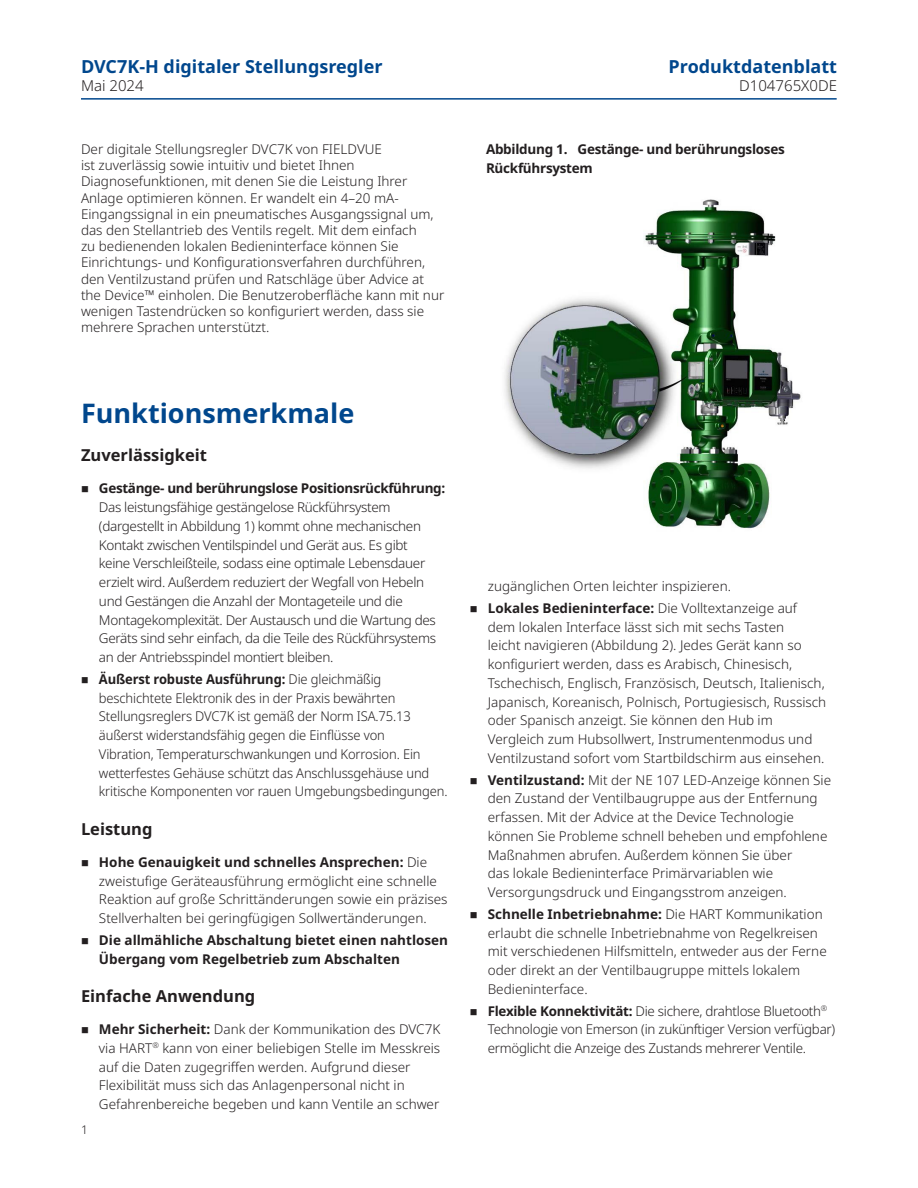
<style>
.page{position:relative;width:918px;height:1188px;background:#fff}
.page>*{position:absolute;margin:0;border:0;box-sizing:border-box;transform-origin:0 0}
._02_Section_title{font:700 27px "Noto Sans";color:#01478d}
.t1{font:700 18px "Noto Sans";color:#01478d}
._02_Subhead_2{font:700 16.5px "Noto Sans";color:#231f20}
.t2{font:300 15px "Noto Sans";color:#231f20}
._01_Body_text{font:300 13.5px/18.8px "Noto Sans";color:#231f20}
._01_Body_text-2{font:300 13.5px/18.8px "Noto Sans";letter-spacing:-.025em;color:#231f20}
._01_Body_text-3{font:300 13.5px/18.8px "Noto Sans";color:#231f20;scale:.96 1}
._01_Body_text-4{font:300 13.5px/18.8px "Noto Sans";letter-spacing:-.02em;color:#231f20}
.t3{font:700 13.5px/18.8px "Noto Sans";color:#231f20}
.t4{font:700 13.5px/19.5px "Noto Sans";letter-spacing:-.02em;color:#231f20}
.t5{font:300 12px "Noto Sans";color:#231f20}
.s1{font-weight:700}
</style>
<div class="page">
<hr style="left:81px;top:98px;width:756px;height:2px;background:#01478d">
<img style="left:504px;top:199px;width:297px;height:330px">
<h2 class="t1" style="left:81px;top:57px;width:303px">DVC7K-H digitaler Stellungsregler</h2>
<h2 class="t1" style="left:669px;top:57px;width:170px">Produktdatenblatt</h2>
<p class="t2" style="left:81px;top:77px;width:64px">Mai 2024</p>
<p class="t2" style="left:739px;top:77px;width:99px">D104765X0DE</p>
<p class="_01_Body_text" style="left:81px;top:141px;width:365px;line-height:16.2px">Der digitale Stellungsregler DVC7K von FIELDVUE<br>ist zuverlässig sowie intuitiv und bietet Ihnen Diagnosefunktionen, mit denen Sie die Leistung Ihrer Anlage optimieren können. Er wandelt ein 4–20 mA-Eingangssignal in ein pneumatisches Ausgangssignal um, das den Stellantrieb des Ventils regelt. Mit dem einfach<br>zu bedienenden lokalen Bedieninterface können Sie Einrichtungs- und Konfigurationsverfahren durchführen, den Ventilzustand prüfen und Ratschläge über Advice at the Device™ einholen. Die Benutzeroberfläche kann mit nur wenigen Tastendrücken so konfiguriert werden, dass sie mehrere Sprachen unterstützt.</p>
<p class="_02_Section_title" style="left:81px;top:398px;width:275px">Funktionsmerkmale</p>
<p class="_02_Subhead_2" style="left:81px;top:446px;width:128px">Zuverlässigkeit</p>
<p class="_01_Body_text-2" style="left:99px;top:479px;width:348px"><span class="s1">Gestänge- und berührungslose Positionsrückführung:<br></span>Das leistungsfähige gestängelose Rückführsystem (dargestellt in Abbildung 1) kommt ohne mechanischen Kontakt zwischen Ventilspindel und Gerät aus. Es gibt<br>keine Verschleißteile, sodass eine optimale Lebensdauer erzielt wird. Außerdem reduziert der Wegfall von Hebeln und Gestängen die Anzahl der Montageteile und die Montagekomplexität. Der Austausch und die Wartung des Geräts sind sehr einfach, da die Teile des Rückführsystems an der Antriebsspindel montiert bleiben.</p>
<p class="_01_Body_text-3" style="left:99px;top:670px;width:365px"><span class="s1">Äußerst robuste Ausführung:</span> Die gleichmäßig beschichtete Elektronik des in der Praxis bewährten Stellungsreglers DVC7K ist gemäß der Norm ISA.75.13 äußerst widerstandsfähig gegen die Einflüsse von<br>Vibration, Temperaturschwankungen und Korrosion. Ein wetterfestes Gehäuse schützt das Anschlussgehäuse und kritische Komponenten vor rauen Umgebungsbedingungen.</p>
<p class="_02_Subhead_2" style="left:81px;top:819px;width:73px">Leistung</p>
<p class="_01_Body_text" style="left:99px;top:853px;width:350px"><span class="s1">Hohe Genauigkeit und schnelles Ansprechen:</span> Die zweistufige Geräteausführung ermöglicht eine schnelle Reaktion auf große Schrittänderungen sowie ein präzises Stellverhalten bei geringfügigen Sollwertänderungen.</p>
<p class="t3" style="left:99px;top:931px;width:351px">Die allmähliche Abschaltung bietet einen nahtlosen<br>Übergang vom Regelbetrieb zum Abschalten</p>
<p class="_02_Subhead_2" style="left:81px;top:987px;width:176px">Einfache Anwendung</p>
<p class="_01_Body_text" style="left:99px;top:1020px;width:343px"><span class="s1">Mehr Sicherheit:</span> Dank der Kommunikation des DVC7K via HART<sup>®</sup> kann von einer beliebigen Stelle im Messkreis auf die Daten zugegriffen werden. Aufgrund dieser Flexibilität muss sich das Anlagenpersonal nicht in Gefahrenbereiche begeben und kann Ventile an schwer</p>
<p class="t5" style="left:81px;top:1123px;width:8px">1</p>
<p class="t4" style="left:486px;top:140px;width:300px">Abbildung 1. Gestänge- und berührungsloses<br>Rückführsystem</p>
<p class="_01_Body_text" style="left:488px;top:577px;width:245px">zugänglichen Orten leichter inspizieren.</p>
<p class="_01_Body_text" style="left:488px;top:599px;width:340px"><span class="s1">Lokales Bedieninterface:</span> Die Volltextanzeige auf dem lokalen Interface lässt sich mit sechs Tasten<br>leicht navigieren (Abbildung 2). Jedes Gerät kann so konfiguriert werden, dass es Arabisch, Chinesisch, Tschechisch, Englisch, Französisch, Deutsch, Italienisch, Japanisch, Koreanisch, Polnisch, Portugiesisch, Russisch oder Spanisch anzeigt. Sie können den Hub im Vergleich zum Hubsollwert, Instrumentenmodus und Ventilzustand sofort vom Startbildschirm aus einsehen.</p>
<p class="_01_Body_text" style="left:488px;top:771px;width:345px"><span class="s1">Ventilzustand:</span> Mit der NE 107 LED-Anzeige können Sie den Zustand der Ventilbaugruppe aus der Entfernung erfassen. Mit der Advice at the Device Technologie können Sie Probleme schnell beheben und empfohlene Maßnahmen abrufen. Außerdem können Sie über<br>das lokale Bedieninterface Primärvariablen wie Versorgungsdruck und Eingangsstrom anzeigen.</p>
<p class="_01_Body_text" style="left:488px;top:905px;width:341px"><span class="s1">Schnelle Inbetriebnahme:</span> Die HART Kommunikation erlaubt die schnelle Inbetriebnahme von Regelkreisen mit verschiedenen Hilfsmitteln, entweder aus der Ferne oder direkt an der Ventilbaugruppe mittels lokalem Bedieninterface.</p>
<p class="_01_Body_text-4" style="left:488px;top:1002px;width:349px"><span class="s1">Flexible Konnektivität:</span> Die sichere, drahtlose Bluetooth<sup>®<br></sup>Technologie von Emerson (in zukünftiger Version verfügbar) ermöglicht die Anzeige des Zustands mehrerer Ventile.</p>
</div>
